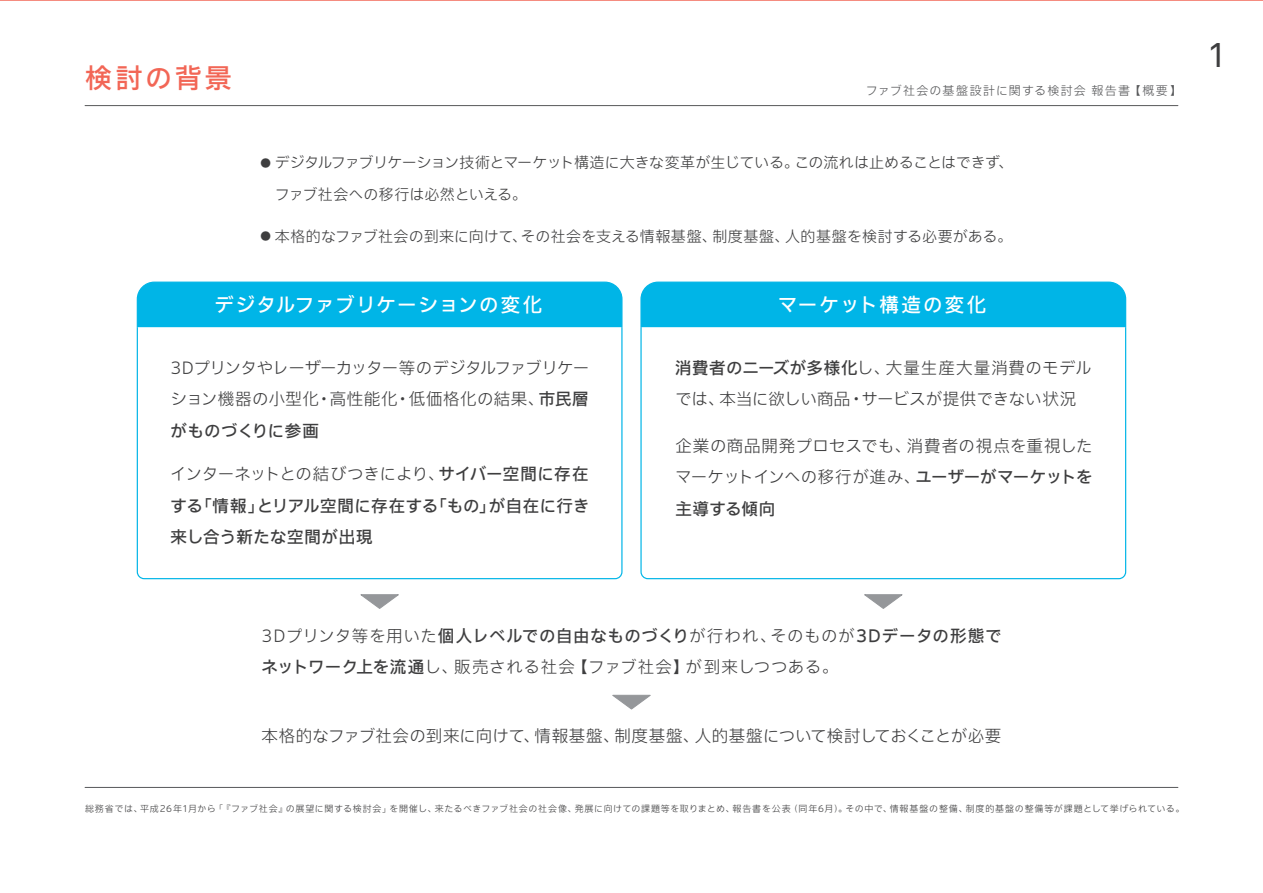
<style>
.page{position:relative;width:1263px;height:893px;background:#fff}
.page>*{position:absolute;margin:0;border:0;box-sizing:border-box;transform-origin:0 0}
.t1{font:34.5px "Akkurat";color:#3e3e3f}
.t2{font:500 27px "Iwa UCDA Goth Std";letter-spacing:.105em;color:#f26656}
.t3{font:500 19.5px "Iwa UCDA Goth Std";letter-spacing:.065em;color:#fff}
.t4{font:500 19.5px "Iwa UCDA Goth Std";letter-spacing:.105em;color:#fff}
.t5{font:300 16.5px/31.5px "Iwa UCDA Goth Std";letter-spacing:.015em;color:#3e3e3f;text-align:justify}
.t6{font:300 16.5px/31.5px "Iwa UCDA Goth Std";letter-spacing:.035em;color:#3e3e3f}
.t7{font:500 16.5px/31.5px "Iwa UCDA Goth Std";letter-spacing:.02em;color:#3e3e3f;text-align:justify}
.t8{font:300 15px/31.5px "Iwa UCDA Goth Std";letter-spacing:-.02em;color:#3e3e3f}
.t9{font:300 15px "Iwa UCDA Goth Std";color:#3e3e3f}
.t10{font:300 12px "Iwa UCDA Goth Std";letter-spacing:.1em;color:#57585a}
.t11{font:300 10.5px "Iwa UCDA Goth Std";color:#3e3e3f}
.t12{font:300 9px "Iwa UCDA Goth Std";letter-spacing:.075em;color:#3e3e3f}
.s1{font-size:10.5px}
.s2{font-weight:500}
.s3{font-weight:300}
</style>
<div class="page">
<hr style="left:85px;top:105px;width:1093px;height:1px;background:#57585a">
<hr style="left:85px;top:787px;width:1093px;height:1px;background:#57585a">
<svg style="left:612px;top:694px;width:39px;height:16px"></svg>
<svg style="left:360px;top:594px;width:39px;height:15px"></svg>
<svg style="left:864px;top:594px;width:39px;height:15px"></svg>
<svg style="left:136px;top:328px;width:487px;height:252px"></svg>
<svg style="left:136px;top:281px;width:487px;height:47px;background:#09b7e7"></svg>
<svg style="left:640px;top:328px;width:487px;height:252px"></svg>
<svg style="left:640px;top:281px;width:487px;height:47px;background:#09b7e7"></svg>
<svg style="left:0;top:0;width:1263px;height:1px"></svg>
<h2 class="t2" style="left:85px;top:58px;width:148px">検討の背景</h2>
<p class="t10" style="left:866px;top:82px;width:318px">ファブ社会の基盤設計に関する検討会 報告書【概要】</p>
<p class="t8" style="left:275px;top:146px;width:740px">デジタルファブリケーション技術とマーケット構造に大きな変革が生じている。この流れは止めることはできず、ファブ社会への移行は必然といえる。</p>
<p class="t11" style="left:261px;top:155px;width:12px">●</p>
<p class="t9" style="left:261px;top:225px;width:753px"><span class="s1">●</span> 本格的なファブ社会の到来に向けて、その社会を支える情報基盤、制度基盤、人的基盤を検討する必要がある。</p>
<p class="t3" style="left:214px;top:290px;width:329px">デジタルファブリケーションの変化</p>
<p class="t4" style="left:778px;top:290px;width:210px">マーケット構造の変化</p>
<p class="t5" style="left:170px;top:351px;width:420px">3Dプリンタやレーザーカッター等のデジタルファブリケーション機器の小型化・高性能化・低価格化の結果、<span class="s2">市民層がものづくりに参画</span></p>
<p class="t7" style="left:170px;top:457px;width:421px"><span class="s3">インターネットとの結びつきにより、</span>サイバー空間に存在する「情報」とリアル空間に存在する「もの」が自在に行き来し合う新たな空間が出現</p>
<p class="t5" style="left:675px;top:351px;width:418px"><span class="s2">消費者のニーズが多様化</span>し、大量生産大量消費のモデルでは、本当に欲しい商品・サービスが提供できない状況</p>
<p class="t5" style="left:675px;top:429px;width:419px">企業の商品開発プロセスでも、消費者の視点を重視したマーケットインへの移行が進み、<span class="s2">ユーザーがマーケットを主導する傾向</span></p>
<h1 class="t1" style="left:1207px;top:35px;width:21px">1</h1>
<p class="t6" style="left:261px;top:619px;width:742px">3Dプリンタ等を用いた<span class="s2">個人レベルでの自由なものづくり</span>が行われ、そのものが<span class="s2">3Dデータの形態でネットワーク上を流通</span>し、販売される社会【ファブ社会】が到来しつつある。</p>
<p class="t5" style="left:261px;top:719px;width:741px">本格的なファブ社会の到来に向けて、情報基盤、制度基盤、人的基盤について検討しておくことが必要</p>
<p class="t12" style="left:85px;top:803px;width:1101px">総務省では、平成26年1月から「『ファブ社会』の展望に関する検討会」を開催し、来たるべきファブ社会の社会像、発展に向けての課題等を取りまとめ、報告書を公表（同年6月）。その中で、情報基盤の整備、制度的基盤の整備等が課題として挙げられている。</p>
</div>
